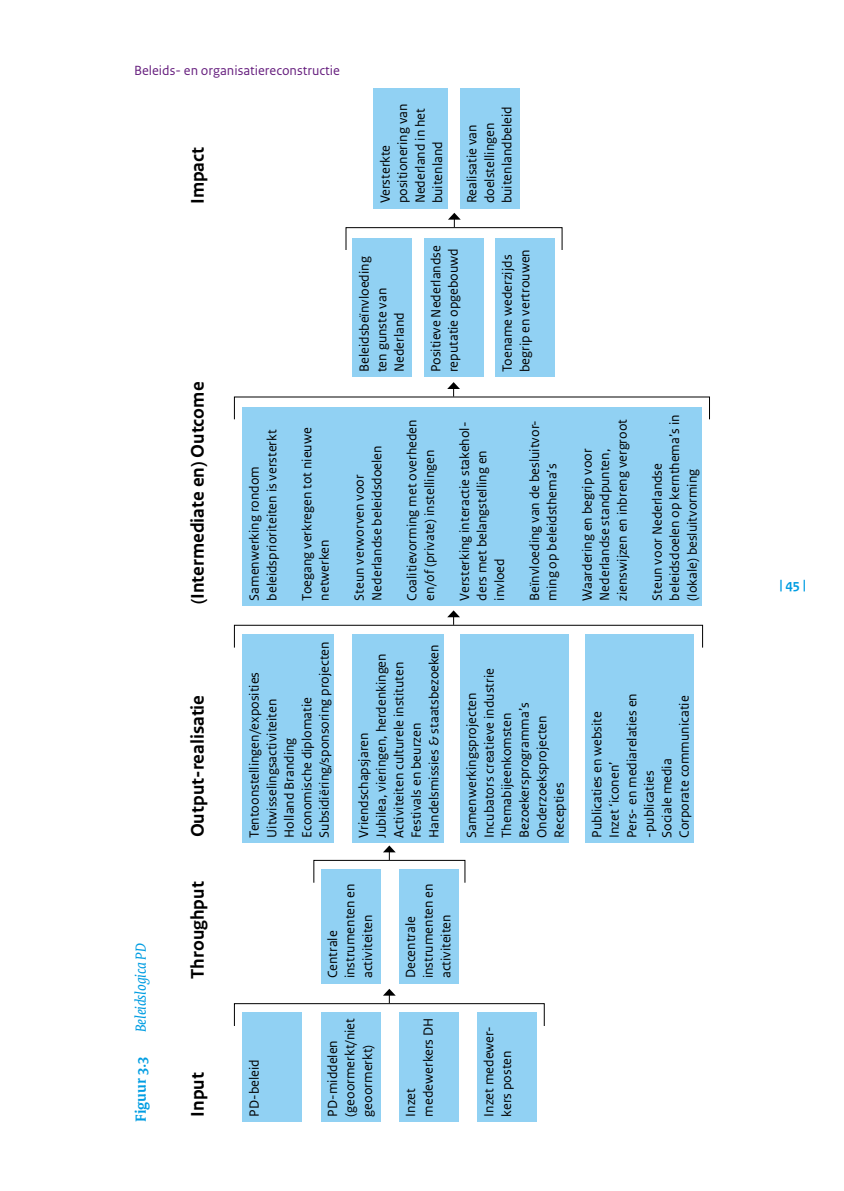
<style>
.page{position:relative;width:844px;height:1191px;background:#fff}
.page>*{position:absolute;margin:0;border:0;box-sizing:border-box;transform-origin:0 0}
.t1{font:700 19.25px "Rijksoverheid Sans Text";color:#000}
.Figuur{font:italic 15.75px "Rijksoverheid Serif";color:#009de2}
.Figuur-2{font:700 15.75px "Rijksoverheid Serif";color:#009de2}
.t2{font:14px/17.5px "Rijksoverheid Sans Text";color:#000}
._09_BZ_DFK_Binnenwer{font:14px "Rijksoverheid Sans Text";color:#67207f}
.t3{font:700 14px "Rijksoverheid Sans Text";color:#009de2}
</style>
<div class="page">
<div style="left:495px;top:238px;width:60px;height:139px;background:#91d1f3"></div>
<div style="left:242px;top:1012px;width:60px;height:109px;background:#91d1f3"></div>
<div style="left:321px;top:1012px;width:59px;height:109px;background:#91d1f3"></div>
<div style="left:399px;top:1012px;width:59px;height:109px;background:#91d1f3"></div>
<div style="left:477px;top:1012px;width:59px;height:109px;background:#91d1f3"></div>
<div style="left:321px;top:869px;width:59px;height:114px;background:#91d1f3"></div>
<div style="left:399px;top:869px;width:59px;height:114px;background:#91d1f3"></div>
<div style="left:460px;top:634px;width:108px;height:209px;background:#91d1f3"></div>
<div style="left:585px;top:634px;width:108px;height:209px;background:#91d1f3"></div>
<div style="left:352px;top:634px;width:91px;height:209px;background:#91d1f3"></div>
<div style="left:242px;top:634px;width:92px;height:209px;background:#91d1f3"></div>
<div style="left:242px;top:407px;width:459px;height:198px;background:#91d1f3"></div>
<div style="left:352px;top:238px;width:60px;height:139px;background:#91d1f3"></div>
<div style="left:424px;top:238px;width:59px;height:139px;background:#91d1f3"></div>
<div style="left:373px;top:88px;width:75px;height:120px;background:#91d1f3"></div>
<div style="left:460px;top:88px;width:59px;height:120px;background:#91d1f3"></div>
<svg style="left:233px;top:988px;width:312px;height:38px"></svg>
<svg style="left:233px;top:610px;width:470px;height:38px"></svg>
<svg style="left:233px;top:382px;width:477px;height:38px"></svg>
<svg style="left:313px;top:845px;width:152px;height:38px"></svg>
<svg style="left:345px;top:213px;width:217px;height:38px"></svg>
<p class="_09_BZ_DFK_Binnenwer" style="left:134px;top:62px;width:207px">Beleids- en organisatiereconstructie</p>
<p class="t1" style="left:186px;top:204px;width:59px;rotate:-90deg">Impact</p>
<p class="t2" style="left:376px;top:203px;width:101px;rotate:-90deg">Versterkte positionering van<br>Nederland in het buitenland</p>
<p class="t2" style="left:463px;top:203px;width:99px;rotate:-90deg">Realisatie van doelstellingen buitenlandbeleid</p>
<p class="t1" style="left:186px;top:604px;width:224px;rotate:-90deg">(Intermediate en) Outcome</p>
<p class="t2" style="left:246px;top:600px;width:172px;rotate:-90deg">Samenwerking rondom beleidsprioriteiten is versterkt</p>
<p class="t2" style="left:298px;top:600px;width:175px;rotate:-90deg">Toegang verkregen tot nieuwe netwerken</p>
<p class="t2" style="left:355px;top:372px;width:117px;rotate:-90deg">Beleidsbeïnvloeding ten gunste van<br>Nederland</p>
<p class="t2" style="left:427px;top:372px;width:128px;rotate:-90deg">Positieve Nederlandse reputatie opgebouwd</p>
<p class="t2" style="left:498px;top:372px;width:125px;rotate:-90deg">Toename wederzijds begrip en vertrouwen</p>
<p class="t2" style="left:351px;top:600px;width:157px;rotate:-90deg">Steun verworven voor<br>Nederlandse beleidsdoelen</p>
<p class="t2" style="left:403px;top:600px;width:183px;rotate:-90deg">Coalitievorming met overheden en/of (private) instellingen</p>
<p class="t2" style="left:456px;top:600px;width:180px;rotate:-90deg">Versterking interactie stakehol&shy;ders met belangstelling en invloed</p>
<p class="t2" style="left:526px;top:600px;width:182px;rotate:-90deg">Beïnvloeding van de besluitvor&shy;ming op beleidsthema’s</p>
<p class="t2" style="left:578px;top:600px;width:183px;rotate:-90deg">Waardering en begrip voor<br>Nederlandse standpunten, zienswijzen en inbreng vergroot</p>
<p class="t2" style="left:648px;top:600px;width:188px;rotate:-90deg">Steun voor Nederlandse beleidsdoelen op kernthema’s in (lokale) besluitvorming</p>
<p class="Figuur" style="left:131px;top:1032px;width:90px;rotate:-90deg">Beleidslogica PD</p>
<p class="Figuur-2" style="left:131px;top:1121px;width:66px;rotate:-90deg">Figuur 3.3</p>
<p class="t1" style="left:186px;top:837px;width:144px;rotate:-90deg">Output-realisatie</p>
<p class="t1" style="left:186px;top:978px;width:99px;rotate:-90deg">Throughput</p>
<p class="t1" style="left:186px;top:1116px;width:46px;rotate:-90deg">Input</p>
<p class="t2" style="left:246px;top:838px;width:198px;rotate:-90deg">Tentoonstellingen/exposities<br>Uitwisselingsactiviteiten<br>Holland Branding<br>Economische diplomatie<br>Subsidiëring/sponsoring projecten</p>
<p class="t2" style="left:355px;top:838px;width:195px;rotate:-90deg">Vriendschapsjaren<br>Jubilea, vieringen, herdenkingen<br>Activiteiten culturele instituten<br>Festivals en beurzen<br>Handelsmissies &amp; staatsbezoeken</p>
<p class="t2" style="left:463px;top:838px;width:171px;rotate:-90deg">Samenwerkingsprojecten<br>Incubators creatieve industrie<br>Themabijeenkomsten<br>Bezoekersprogramma’s<br>Onderzoeksprojecten<br>Recepties</p>
<p class="t2" style="left:324px;top:978px;width:96px;rotate:-90deg">Centrale instrumenten en activiteiten</p>
<p class="t2" style="left:402px;top:978px;width:96px;rotate:-90deg">Decentrale instrumenten en activiteiten</p>
<p class="t2" style="left:246px;top:1116px;width:59px;rotate:-90deg">PD-beleid</p>
<p class="t2" style="left:324px;top:1116px;width:100px;rotate:-90deg">PD-middelen (geoormerkt/niet geoormerkt)</p>
<p class="t2" style="left:402px;top:1116px;width:100px;rotate:-90deg">Inzet medewerkers DH</p>
<p class="t2" style="left:480px;top:1116px;width:92px;rotate:-90deg">Inzet medewer&shy;kers posten</p>
<p class="t2" style="left:588px;top:838px;width:146px;rotate:-90deg">Publicaties en website<br>Inzet ‘iconen’<br>Pers- en mediarelaties en -publicaties<br>Sociale media<br>Corporate communicatie</p>
<p class="t3" style="left:779px;top:576px;width:28px">| 45 |</p>
</div>
